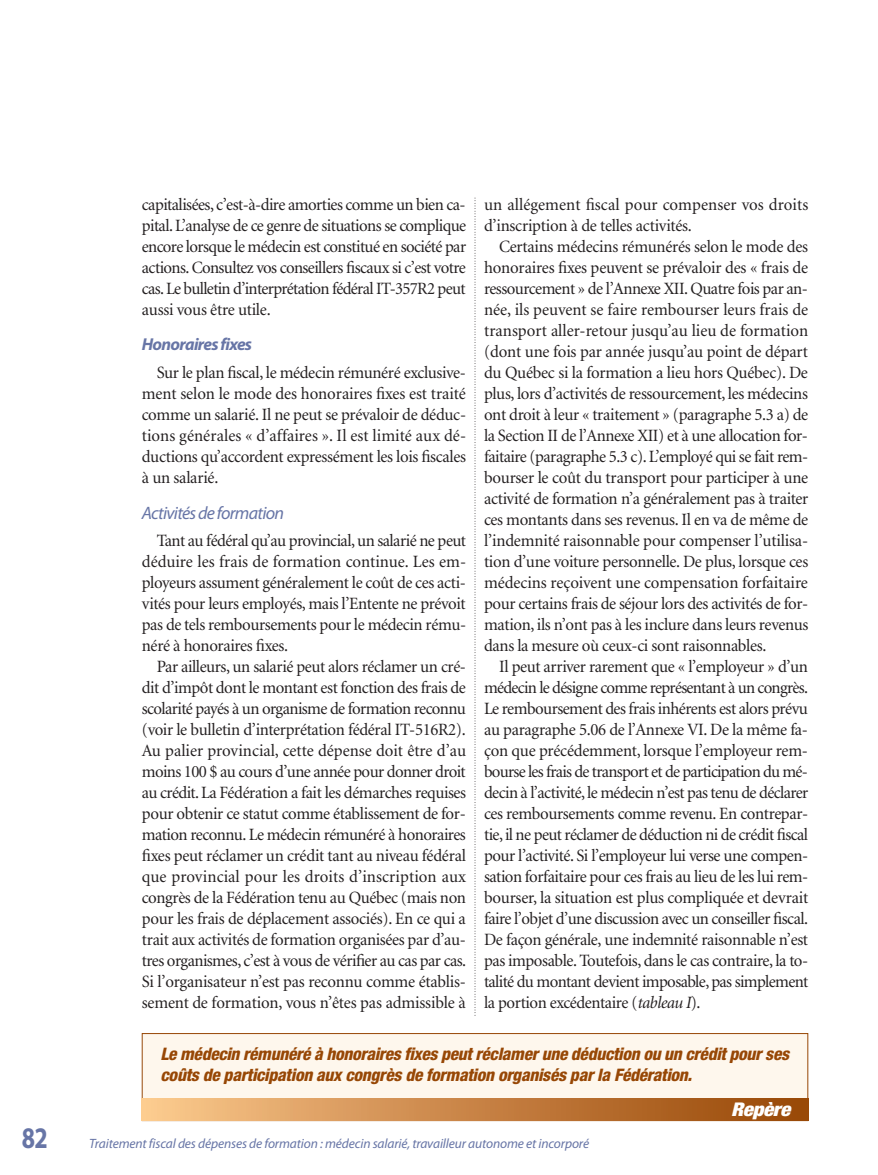
<style>
.page{position:relative;width:878px;height:1175px;background:#fff}
.page>*{position:absolute;margin:0;border:0;box-sizing:border-box;transform-origin:0 0}
.t1{font:700 30px "Myriad Pro";color:#6775a6;scale:.8 1}
.t2{font:italic 900 condensed 18.9px "Helvetica Neue";letter-spacing:-.015em;color:#fff;scale:1.11 1}
.t3{font:italic 18px "Myriad Pro";letter-spacing:-.04em;color:#6775a6}
.t4{font:17.25px/21px "Minion";letter-spacing:-.02em;color:#231f20;text-align:justify}
.t5{font:italic 800 condensed 17.25px/21px "Helvetica Neue";letter-spacing:-.015em;color:#974705}
.t6{font:17.25px/21px "Minion";color:#231f20}
.t7{font:italic 700 17.25px "Myriad Pro";letter-spacing:-.04em;color:#6775a6}
.t8{font:italic 13.5px "Myriad Pro";letter-spacing:-.01em;color:#6775a6}
.s1{font-style:italic}
</style>
<div class="page">
<div style="left:142px;top:1034px;width:665px;height:86px;background:#fef7ed"></div>
<div style="left:142px;top:1033px;width:666px;height:87px;border:1px solid #974705"></div>
<div style="left:142px;top:1098px;width:666px;height:22px;background:linear-gradient(to right,#fbc78c,#964403)"></div>
<svg style="left:474px;top:198px;width:1px;height:818px"></svg>
<h1 class="t1" style="left:22px;top:1126px;width:34px">82</h1>
<p class="t4" style="left:142px;top:195px;width:326px">capitalisées, c’est-à-dire amorties comme un bien ca&shy;pital. L’analyse de ce genre de situations se complique encore lorsque le médecin est constitué en société par actions. Consul tez vos conseillers fiscaux si c’est votre cas. Le bulletin d’interprétation fédéral IT-357R2 peut aussi vous être utile.</p>
<p class="t7" style="left:142px;top:338px;width:112px">Honoraires fixes</p>
<p class="t4" style="left:142px;top:363px;width:326px;text-indent:15px">Sur le plan fiscal, le médecin rémunéré exclusive&shy;ment selon le mode des honoraires fixes est traité comme un salarié. Il ne peut se prévaloir de déduc&shy;tions générales « d’affaires ». Il est limité aux dé&shy;ductions qu’accordent expressément les lois fiscales à un salarié.</p>
<p class="t3" style="left:142px;top:506px;width:144px">Activités de formation</p>
<p class="t4" style="left:142px;top:531px;width:326px;text-indent:15px">Tant au fédéral qu’au provincial, un salarié ne peut déduire les frais de formation continue. Les em&shy;ployeurs assument généralement le coût de ces acti&shy;vités pour leurs employés, mais l’Entente ne prévoit pas de tels remboursements pour le médecin rému&shy;néré à honoraires fixes.</p>
<p class="t4" style="left:142px;top:657px;width:326px;text-indent:15px">Par ailleurs, un salarié peut alors réclamer un cré&shy;dit d’impôt dont le montant est fonction des frais de scolarité payés à un organisme de formation reconnu (voir le bulletin d’interprétation fédéral IT-516R2).<br>Au palier provincial, cette dépense doit être d’au moins 100 $ au cours d’une année pour donner droit au crédit. La Fé dé ration a fait les démarches requises pour obtenir ce statut comme établissement de for&shy;mation reconnu. Le médecin rémunéré à honoraires fixes peut réclamer un crédit tant au niveau fédéral que provincial pour les droits d’inscription aux congrès de la Fédération tenu au Québec (mais non pour les frais de déplacement associés). En ce qui a trait aux activités de formation organisées par d’au - tres organismes, c’est à vous de vérifier au cas par cas.<br>Si l’organisateur n’est pas reconnu comme établis&shy;sement de formation, vous n’êtes pas admissible à</p>
<p class="t6" style="left:484px;top:195px;width:326px">un allégement fiscal pour compenser vos droits d’inscription à de telles activités.</p>
<p class="t4" style="left:484px;top:237px;width:326px;text-indent:15px">Certains médecins rémunérés selon le mode des honoraires fixes peuvent se prévaloir des « frais de ressourcement » de l’Annexe XII. Quatre fois par an&shy;née, ils peuvent se faire rembourser leurs frais de transport aller-retour jusqu’au lieu de formation (dont une fois par année jusqu’au point de départ du Québec si la formation a lieu hors Québec). De plus, lors d’activités de ressourcement, les médecins ont droit à leur « traitement » (paragraphe 5.3 a) de la Section II de l’Annexe XII) et à une allocation for&shy;faitaire (paragraphe 5.3 c). L’employé qui se fait rem&shy;bourser le coût du transport pour participer à une activité de formation n’a généralement pas à traiter ces montants dans ses revenus. Il en va de même de l’indemnité raisonnable pour compenser l’utilisa&shy;tion d’une voiture personnelle. De plus, lorsque ces médecins reçoivent une compensation forfaitaire pour certains frais de séjour lors des activités de for&shy;mation, ils n’ont pas à les inclure dans leurs revenus dans la mesure où ceux-ci sont raisonnables.</p>
<p class="t4" style="left:484px;top:657px;width:326px;text-indent:15px">Il peut arriver rarement que « l’employeur » d’un médecin le désigne comme représentant à un congrès.<br>Le remboursement des frais inhérents est alors prévu au paragraphe 5.06 de l’Annexe VI. De la même fa&shy;çon que précédemment, lorsque l’employeur rem&shy;bourse les frais de transport et de participation du mé&shy;decin à l’activité, le médecin n’est pas tenu de déclarer ces remboursements comme revenu. En contrepar&shy;tie, il ne peut réclamer de déduction ni de crédit fiscal pour l’activité. Si l’employeur lui verse une compen&shy;sation forfaitaire pour ces frais au lieu de les lui rem&shy;bourser, la situation est plus compliquée et devrait faire l’objet d’une discussion avec un conseiller fiscal.<br>De façon générale, une indemnité raisonnable n’est pas imposable. Toutefois, dans le cas contraire, la to&shy;talité du montant devient imposable, pas simplement la portion excédentaire (<span class="s1">tableau I</span>).</p>
<p class="t5" style="left:160px;top:1045px;width:630px">Le médecin rémunéré à honoraires fixes peut réclamer une déduction ou un crédit pour ses coûts de participation aux congrès de formation organisés par la Fédération.</p>
<p class="t2" style="left:731px;top:1102px;width:55px">Repère</p>
<p class="t8" style="left:89px;top:1138px;width:501px">Traitement fiscal des dépenses de formation : médecin salarié, travailleur autonome et incorporé</p>
</div>
